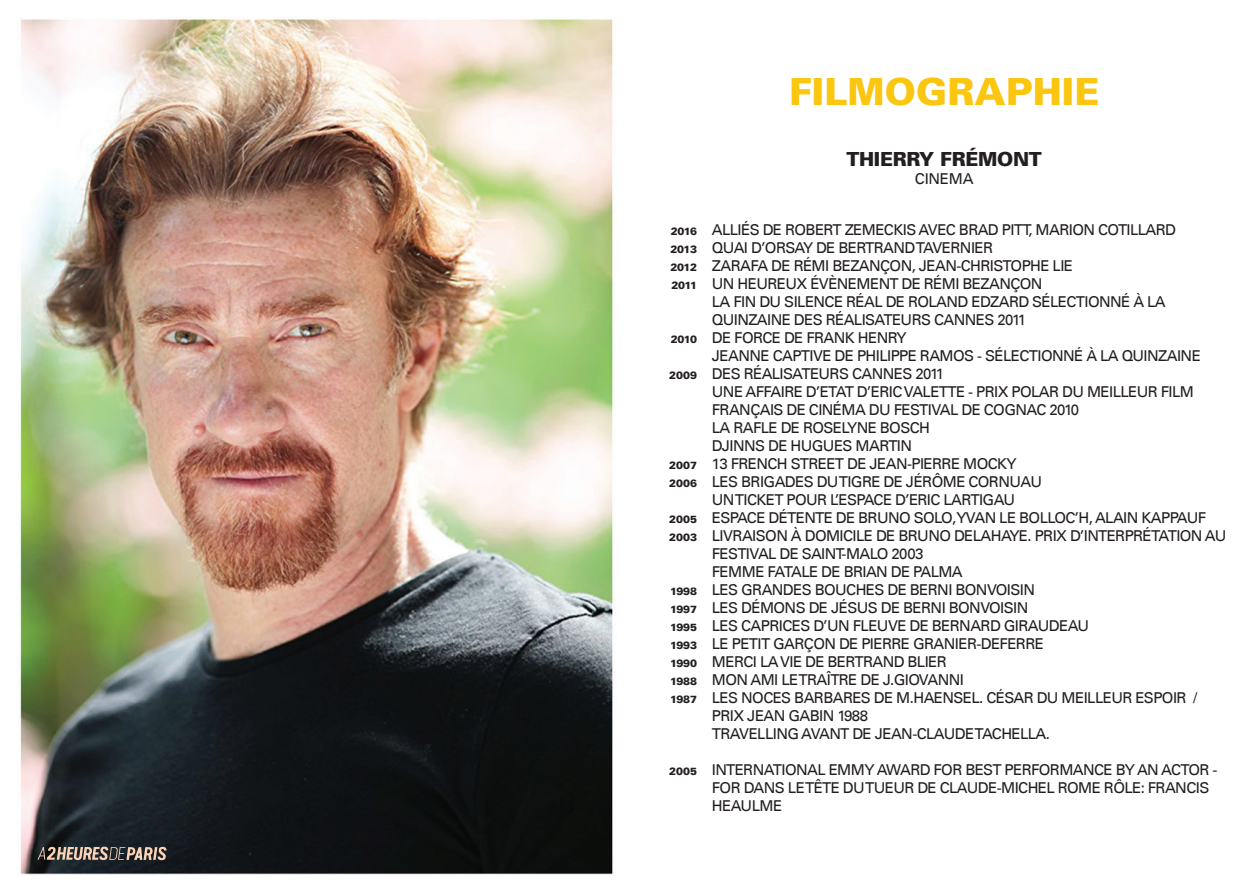
<style>
.page{position:relative;width:1259px;height:893px;background:#fff}
.page>*{position:absolute;margin:0;border:0;box-sizing:border-box;transform-origin:0 0}
.t1{font:900 37.5px "Univers LT";color:#fac60f}
.t2{font:900 19.5px "Univers LT";letter-spacing:-.02em;color:#231f20}
.t3{font:15px/18px "Univers LT";letter-spacing:-.04em;color:#231f20}
.t4{font:900 10.5px/18px "Univers LT";letter-spacing:-.02em;color:#231f20;text-align:justify}
</style>
<div class="page">
<img style="left:20px;top:19px;width:593px;height:856px">
<svg style="left:38px;top:846px;width:129px;height:14px;background:#7b6e65"></svg>
<h1 class="t1" style="left:789px;top:68px;width:312px">FILMOGRAPHIE</h1>
<p class="t4" style="left:670px;top:222px;width:28px">2016<br>2013<br>2012<br>2011</p>
<p class="t4" style="left:671px;top:330px;width:28px">2010</p>
<p class="t4" style="left:669px;top:366px;width:29px">2009</p>
<p class="t4" style="left:669px;top:456px;width:29px">2007<br>2006</p>
<p class="t4" style="left:669px;top:510px;width:29px">2005<br>2003</p>
<p class="t4" style="left:670px;top:582px;width:28px">1998<br>1997<br>1995<br>1993<br>1990<br>1988<br>1987</p>
<p class="t4" style="left:669px;top:762px;width:29px">2005</p>
<h2 class="t2" style="left:846px;top:147px;width:197px">THIERRY FRÉMONT</h2>
<p class="t3" style="left:915px;top:170px;width:60px">CINEMA</p>
<p class="t3" style="left:712px;top:221px;width:516px">ALLIÉS DE ROBERT ZEMECKIS AVEC BRAD PITT, MARION COTILLARD<br>QUAI D’ORSAY DE BERTRAND TAVERNIER<br>ZARAFA DE RÉMI BEZANÇON, JEAN-CHRISTOPHE LIE<br>UN HEUREUX ÉVÈNEMENT DE RÉMI BEZANÇON<br>LA FIN DU SILENCE RÉAL DE ROLAND EDZARD SÉLECTIONNÉ À LA QUINZAINE DES RÉALISATEURS CANNES 2011<br>DE FORCE DE FRANK HENRY<br>JEANNE CAPTIVE DE PHILIPPE RAMOS - SÉLECTIONNÉ À LA QUINZAINE DES RÉALISATEURS CANNES 2011<br>UNE AFFAIRE D’ETAT D’ERIC VALETTE - PRIX POLAR DU MEILLEUR FILM FRANÇAIS DE CINÉMA DU FESTIVAL DE COGNAC 2010<br>LA RAFLE DE ROSELYNE BOSCH<br>DJINNS DE HUGUES MARTIN<br>13 FRENCH STREET DE JEAN-PIERRE MOCKY<br>LES BRIGADES DU TIGRE DE JÉRÔME CORNUAU<br>UN TICKET POUR L’ESPACE D’ERIC LARTIGAU<br>ESPACE DÉTENTE DE BRUNO SOLO, YVAN LE BOLLOC’H, ALAIN KAPPAUF LIVRAISON À DOMICILE DE BRUNO DELAHAYE. PRIX D’INTERPRÉTATION AU FESTIVAL DE SAINT-MALO 2003<br>FEMME FATALE DE BRIAN DE PALMA<br>LES GRANDES BOUCHES DE BERNI BONVOISIN<br>LES DÉMONS DE JÉSUS DE BERNI BONVOISIN<br>LES CAPRICES D’UN FLEUVE DE BERNARD GIRAUDEAU<br>LE PETIT GARÇON DE PIERRE GRANIER-DEFERRE<br>MERCI LA VIE DE BERTRAND BLIER<br>MON AMI LE TRAÎTRE DE J.GIOVANNI<br>LES NOCES BARBARES DE M.HAENSEL. CÉSAR DU MEILLEUR ESPOIR / PRIX JEAN GABIN 1988<br>TRAVELLING AVANT DE JEAN-CLAUDE TACHELLA.</p>
<p class="t3" style="left:712px;top:761px;width:507px">INTERNATIONAL EMMY AWARD FOR BEST PERFORMANCE BY AN ACTOR -<br>FOR DANS LE TÊTE DU TUEUR DE CLAUDE-MICHEL ROME RÔLE: FRANCIS<br>HEAULME</p>
</div>
